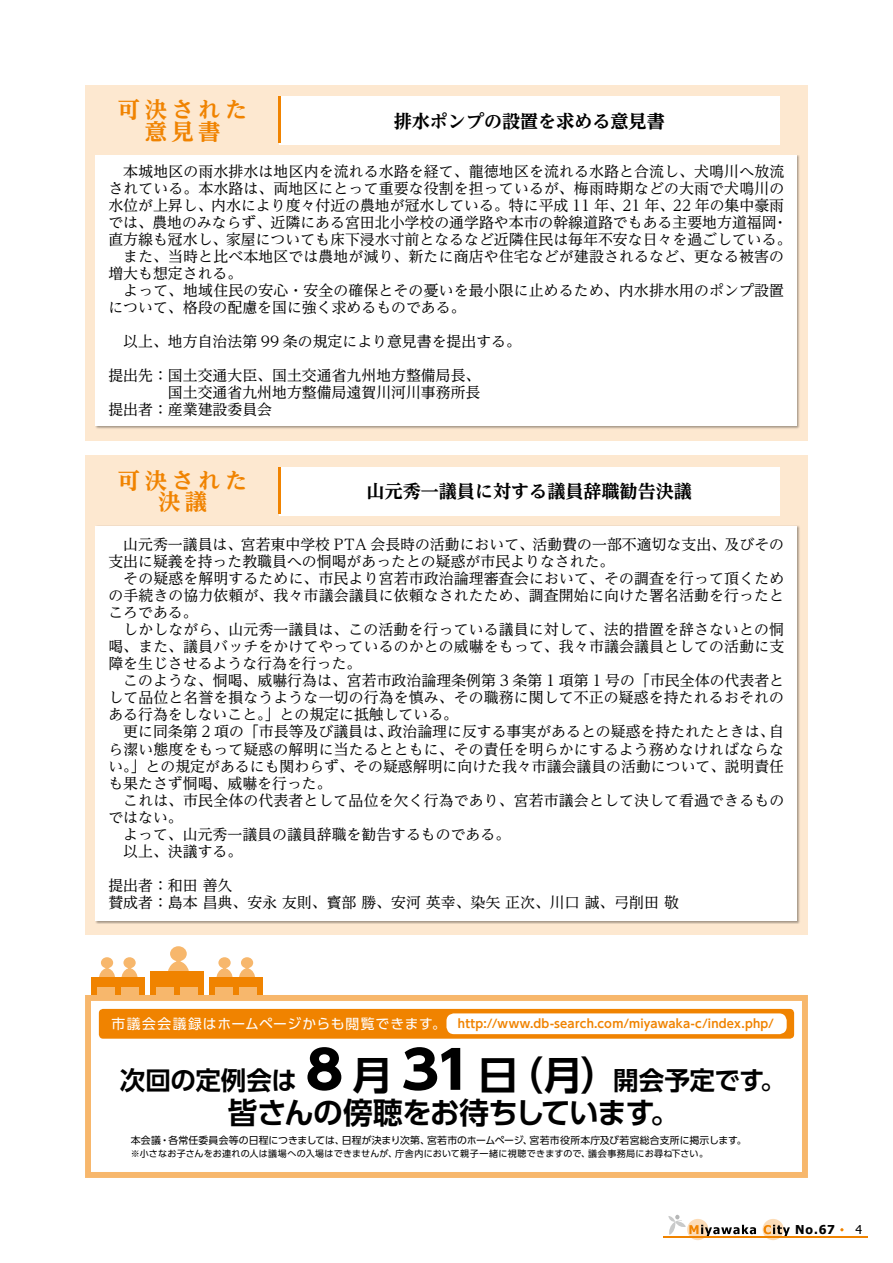
<style>
.page{position:relative;width:893px;height:1263px;background:#fff}
.page>*{position:absolute;margin:0;border:0;box-sizing:border-box;transform-origin:0 0}
.t1{font:700 52.05px "UD Shin Go Pro";color:#000;scale:1.1 1}
.t2{font:700 39.3px "UD Shin Go Pro De";color:#000}
.t3{font:700 39.3px "UD Shin Go Pro De";color:#000;scale:1.05 1}
.t4{font:700 29.7px "UD Shin Go Pro De";letter-spacing:-.04em;color:#000}
.t5{font:700 25.5px "UD Shin Go Pro De";letter-spacing:-.01em;color:#000}
.t6{font:700 expanded 22.35px "UD Reimin Pro";letter-spacing:.2em;color:#f08300}
.t7{font:700 expanded 18px "UD Reimin Pro";color:#000}
.t8{font:14.85px/17px "UD Reimin Pro";color:#000}
.t9{font:13.8px "UD Shin Go Pro";letter-spacing:.065em;color:#fff}
.t10{font:700 12.15px "Tahoma";color:#000}
.t11{font:12.15px "Tahoma";color:#000}
.t12{font:700 11.7px "UD Shin Go Pro De";letter-spacing:.02em;color:#f08300}
.t13{font:9.9px "UD Shin Go Pro";color:#000}
.t14{font:9.9px "UD Shin Go Pro";letter-spacing:-.025em;color:#000}
.t15{font:9px "UD Shin Go Pro";letter-spacing:.03em;color:#000}
.s1{font-size:9.6px}
</style>
<div class="page">
<div style="left:85px;top:995px;width:723px;height:183px;border:6px solid #f7b76c"></div>
<svg style="left:99px;top:957px;width:16px;height:21px"></svg>
<svg style="left:121px;top:957px;width:17px;height:21px"></svg>
<div style="left:91px;top:978px;width:54px;height:17px;background:#f08300"></div>
<div style="left:98px;top:987px;width:17px;height:8px;background:#f7b76c"></div>
<div style="left:121px;top:987px;width:18px;height:8px;background:#f7b76c"></div>
<svg style="left:216px;top:957px;width:17px;height:21px"></svg>
<svg style="left:239px;top:957px;width:16px;height:21px"></svg>
<div style="left:209px;top:978px;width:54px;height:17px;background:#f08300"></div>
<div style="left:215px;top:987px;width:18px;height:8px;background:#f7b76c"></div>
<div style="left:239px;top:987px;width:18px;height:8px;background:#f7b76c"></div>
<svg style="left:168px;top:946px;width:21px;height:25px"></svg>
<div style="left:150px;top:971px;width:54px;height:24px;background:#f08300"></div>
<div style="left:156px;top:987px;width:18px;height:8px;background:#f7b76c"></div>
<div style="left:180px;top:987px;width:18px;height:8px;background:#f7b76c"></div>
<div style="left:99px;top:1009px;width:695px;height:30px;background:#f08300;border-radius:4px"></div>
<div style="left:446px;top:1013px;width:341px;height:21px;background:#fff;border-radius:8px"></div>
<div style="left:85px;top:85px;width:722px;height:355px;background:#fde8d0"></div>
<div style="left:85px;top:456px;width:722px;height:479px;background:#fde8d0"></div>
<div style="left:96px;top:155px;width:701px;height:271px;background:#fff"></div>
<div style="left:96px;top:526px;width:701px;height:395px;background:#fff"></div>
<div style="left:279px;top:97px;width:500px;height:48px;background:#fff"></div>
<hr style="left:278px;top:97px;width:2px;height:46px;background:#f08300">
<div style="left:279px;top:467px;width:500px;height:49px;background:#fff"></div>
<hr style="left:278px;top:467px;width:2px;height:47px;background:#f08300">
<svg style="left:687px;top:1219px;width:21px;height:21px"></svg>
<svg style="left:762px;top:1219px;width:22px;height:21px"></svg>
<svg style="left:764px;top:1225px;width:26px;height:11px"></svg>
<hr style="left:663px;top:1237px;width:204px;height:1px;background:#f08300">
<svg style="left:668px;top:1214px;width:88px;height:22px"></svg>
<h3 class="t6" style="left:118px;top:92px;width:131px">可決された</h3>
<h3 class="t6" style="left:145px;top:113px;width:77px">意見書</h3>
<p class="t7" style="left:394px;top:106px;width:273px">排水ポンプの設置を求める意見書</p>
<p class="t8" style="left:108px;top:163px;width:681px;text-align:right">本城地区の雨水排水は地区内を流れる水路を経て、龍徳地区を流れる水路と合流し、犬鳴川へ放流されている。本水路は、両地区にとって重要な役割を担っているが、梅雨時期などの大雨で犬鳴川の水位が上昇し、内水により度々付近の農地が冠水している。特に平成 11 年、21 年、22 年の集中豪雨・</p>
<p class="t8" style="left:108px;top:214px;width:670px">では、農地のみならず、近隣にある宮田北小学校の通学路や本市の幹線道路でもある主要地方道福岡</p>
<p class="t8" style="left:108px;top:231px;width:685px">直方線も冠水し、家屋についても床下浸水寸前となるなど近隣住民は毎年不安な日々を過ごしている。</p>
<p class="t8" style="left:123px;top:248px;width:662px">また、当時と比べ本地区では農地が減り、新たに商店や住宅などが建設されるなど、更なる被害の</p>
<p class="t8" style="left:108px;top:265px;width:135px">増大も想定される。</p>
<p class="t8" style="left:123px;top:282px;width:662px">よって、地域住民の安心・安全の確保とその憂いを最小限に止めるため、内水排水用のポンプ設置</p>
<p class="t8" style="left:108px;top:299px;width:359px">について、格段の配慮を国に強く求めるものである。</p>
<p class="t8" style="left:123px;top:333px;width:399px">以上、地方自治法第 99 条の規定により意見書を提出する。</p>
<p class="t8" style="left:108px;top:367px;width:374px">提出先：国土交通大臣、国土交通省九州地方整備局長、</p>
<p class="t8" style="left:168px;top:384px;width:314px">国土交通省九州地方整備局遠賀川河川事務所長</p>
<p class="t8" style="left:108px;top:401px;width:165px">提出者：産業建設委員会</p>
<h3 class="t6" style="left:118px;top:462px;width:131px">可決された</h3>
<h3 class="t6" style="left:158px;top:483px;width:51px">決議</h3>
<p class="t7" style="left:367px;top:477px;width:327px">山元秀一議員に対する議員辞職勧告決議</p>
<p class="t8" style="left:108px;top:536px;width:677px;text-indent:15px">山元秀一議員は、宮若東中学校 PTA 会長時の活動において、活動費の一部不適切な支出、及びその支出に疑義を持った教職員への恫喝があったとの疑惑が市民よりなされた。</p>
<p class="t8" style="left:108px;top:570px;width:677px;text-align:justify;text-indent:15px">その疑惑を解明するために、市民より宮若市政治論理審査会において、その調査を行って頂くための手続きの協力依頼が、我々市議会議員に依頼なされたため、調査開始に向けた署名活動を行ったところである。</p>
<p class="t8" style="left:108px;top:621px;width:677px;text-align:justify;text-indent:15px">しかしながら、山元秀一議員は、この活動を行っている議員に対して、法的措置を辞さないとの恫喝、また、議員バッチをかけてやっているのかとの威嚇をもって、我々市議会議員としての活動に支障を生じさせるような行為を行った。</p>
<p class="t8" style="left:123px;top:672px;width:662px">このような、恫喝、威嚇行為は、宮若市政治論理条例第 3 条第 1 項第 1 号の「市民全体の代表者と</p>
<p class="t8" style="left:108px;top:689px;width:677px">して品位と名誉を損なうような一切の行為を慎み、その職務に関して不正の疑惑を持たれるおそれの</p>
<p class="t8" style="left:108px;top:706px;width:351px">ある行為をしないこと。」との規定に抵触している。</p>
<p class="t8" style="left:769px;top:723px;width:16px">自</p>
<p class="t8" style="left:108px;top:723px;width:677px;text-indent:15px">更に同条第 2 項の「市長等及び議員は、<br>ら潔い態度をもって疑惑の解明に当たるとともに、その責任を明らかにするよう務めなければならない。」との規定があるにも関わらず、その疑惑解明に向けた我々市議会議員の活動について、説明責任も果たさず恫喝、威嚇を行った。</p>
<p class="t8" style="left:123px;top:791px;width:662px">これは、市民全体の代表者として品位を欠く行為であり、宮若市議会として決して看過できるもの</p>
<p class="t8" style="left:108px;top:808px;width:76px">ではない。</p>
<p class="t8" style="left:123px;top:825px;width:388px">よって、山元秀一議員の議員辞職を勧告するものである。</p>
<p class="t8" style="left:123px;top:842px;width:121px">以上、決議する。</p>
<p class="t8" style="left:108px;top:876px;width:572px">提出者：和田善久<br>賛成者：島本昌典、安永友則、寳部勝、安河英幸、染矢正次、川口誠、弓削田敬</p>
<p class="t8" style="left:388px;top:723px;width:388px">政治論理に反する事実があるとの疑惑を持たれたときは、</p>
<p class="t9" style="left:112px;top:1013px;width:336px">市議会会議録はホームページからも閲覧できます。</p>
<p class="t12" style="left:458px;top:1014px;width:318px">http://www.db-search.com/miyawaka /c- index.php/</p>
<h3 class="t5" style="left:120px;top:1059px;width:179px">次回の定例会は</h3>
<h1 class="t1" style="left:305px;top:1027px;width:36px">8</h1>
<h2 class="t3" style="left:352px;top:1043px;width:41px">月</h2>
<h1 class="t1" style="left:401px;top:1027px;width:66px">31</h1>
<h2 class="t3" style="left:478px;top:1043px;width:41px">日</h2>
<h2 class="t2" style="left:504px;top:1043px;width:117px">（月）</h2>
<h3 class="t5" style="left:613px;top:1059px;width:153px">開会予定です</h3>
<h3 class="t5" style="left:760px;top:1059px;width:27px">。</h3>
<h3 class="t4" style="left:228px;top:1089px;width:429px">皆さんの傍聴をお待ちしています</h3>
<p class="t13" style="left:530px;top:1132px;width:218px">宮若市役所本庁及び若宮総合支所に掲示します<span class="s1">。</span></p>
<h3 class="t4" style="left:650px;top:1089px;width:31px">。</h3>
<p class="t13" style="left:342px;top:1132px;width:90px">日程が決まり次第、</p>
<p class="t14" style="left:427px;top:1132px;width:107px">宮若市のホームページ、</p>
<p class="t13" style="left:131px;top:1132px;width:216px">本会議・各常任委員会等の日程につきましては、</p>
<p class="t15" style="left:131px;top:1147px;width:268px">※小さなお子さんをお連れの人は議場への入場はできませんが、</p>
<p class="t15" style="left:588px;top:1147px;width:121px">議会事務局にお尋ね下さい。</p>
<p class="t15" style="left:395px;top:1147px;width:196px">庁舎内において親子一緒に視聴できますので、</p>
<p class="t10" style="left:795px;top:1221px;width:41px">No.67</p>
<p class="t11" style="left:855px;top:1221px;width:8px">4</p>
</div>
